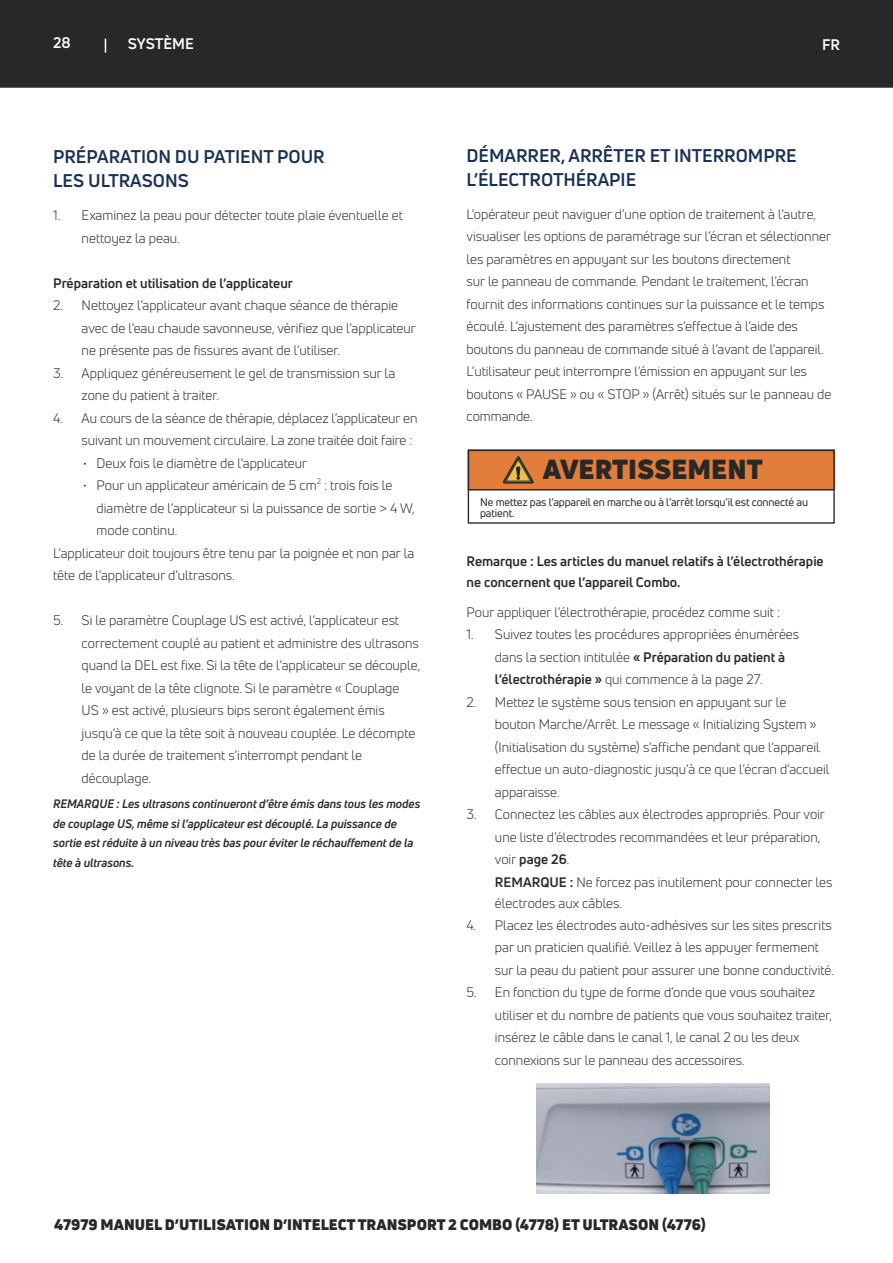
<style>
.page{position:relative;width:893px;height:1263px;background:#fff}
.page>*{position:absolute;margin:0;border:0;box-sizing:border-box;transform-origin:0 0}
.Body{font:900 27px "Uni Neue";color:#282828}
.Head2{font:700 18px/24px "Uni Neue";color:#183153}
.t1{font:900 15px "Uni Neue";color:#282828}
.Body-2{font:700 15px "Uni Neue";color:#fff}
.Body-3{font:13.5px/22.5px "Uni Neue";color:#282828}
.Body-4{font:700 13.5px/21.3px "Uni Neue";color:#282828}
.Head3{font:700 13.5px "Uni Neue";color:#282828}
.NOTE{font:italic 700 12px/19.5px "Uni Neue";color:#282828}
.Body-5{font:10.95px/10.9px "Uni Neue";letter-spacing:-.01em;color:#282828}
.t2{font:7.8px "Uni Neue";color:#282828}
.s1{font-weight:700}
</style>
<div class="page">
<img style="left:536px;top:1083px;width:233px;height:110px">
<div style="left:0;top:0;width:893px;height:87px;background:#282828"></div>
<svg style="left:105px;top:39px;width:1px;height:14px"></svg>
<svg style="left:467px;top:449px;width:368px;height:75px"></svg>
<p class="Body-2" style="left:53px;top:33px;width:19px">28</p>
<p class="Body-2" style="left:128px;top:34px;width:68px">SYSTÈME</p>
<p class="Body-2" style="left:822px;top:35px;width:20px">FR</p>
<p class="Head2" style="left:53px;top:145px;width:273px">PRÉPARATION DU PATIENT POUR<br>LES ULTRASONS</p>
<p class="Body-3" style="left:82px;top:204px;width:323px;text-indent:-29px">1. Examinez la peau pour détecter toute plaie éventuelle et nettoyez la peau.</p>
<p class="Head3" style="left:53px;top:274px;width:241px">Préparation et utilisation de l’applicateur</p>
<p class="Body-3" style="left:82px;top:294px;width:336px;text-indent:-28px">2. Nettoyez l’applicateur avant chaque séance de thérapie avec de l’eau chaude savonneuse, vérifiez que l’applicateur ne présente pas de fissures avant de l’utiliser.</p>
<p class="Body-3" style="left:82px;top:362px;width:315px;text-indent:-28px">3. Appliquez généreusement le gel de transmission sur la zone du patient à traiter.</p>
<p class="Body-3" style="left:82px;top:407px;width:337px;text-indent:-28px">4. Au cours de la séance de thérapie, déplacez l’applicateur en suivant un mouvement circulaire. La zone traitée doit faire :</p>
<p class="Body-3" style="left:83px;top:452px;width:226px">• Deux fois le diamètre de l’applicateur</p>
<p class="Body-3" style="left:83px;top:474px;width:235px">• Pour un applicateur américain de 5 cm</p>
<p class="t2" style="left:317px;top:476px;width:6px">2</p>
<p class="Body-3" style="left:97px;top:474px;width:320px;text-indent:227px">: trois fois le diamètre de l’applicateur si la puissance de sortie &gt; 4 W, mode continu.</p>
<p class="Body-3" style="left:53px;top:542px;width:363px">L’applicateur doit toujours être tenu par la poignée et non par la tête de l’applicateur d’ultrasons.</p>
<p class="Body-3" style="left:82px;top:609px;width:340px;text-indent:-28px">5. Si le paramètre Couplage US est activé, l’applicateur est correctement couplé au patient et administre des ultrasons quand la DEL est fixe. Si la tête de l’applicateur se découple, le voyant de la tête clignote. Si le paramètre « Couplage<br>US » est activé, plusieurs bips seront également émis jusqu’à ce que la tête soit à nouveau couplée. Le décompte de la durée de traitement s’interrompt pendant le découplage.</p>
<p class="NOTE" style="left:53px;top:794px;width:369px">REMARQUE : Les ultrasons continueront d’être émis dans tous les modes de couplage US, même si l’applicateur est découplé. La puissance de sortie est réduite à un niveau très bas pour éviter le réchauffement de la tête à ultrasons.</p>
<p class="Head2" style="left:466px;top:143px;width:332px">DÉMARRER, ARRÊTER ET INTERROMPRE<br>L’ÉLECTROTHÉRAPIE</p>
<p class="Body-3" style="left:466px;top:203px;width:366px">L’opérateur peut naviguer d’une option de traitement à l’autre, visualiser les options de paramétrage sur l’écran et sélectionner les paramètres en appuyant sur les boutons directement<br>sur le panneau de commande. Pendant le traitement, l’écran fournit des informations continues sur la puissance et le temps écoulé. L’ajustement des paramètres s’effectue à l’aide des boutons du panneau de commande situé à l’avant de l’appareil.<br>L’utilisateur peut interrompre l’émission en appuyant sur les boutons « PAUSE » ou « STOP » (Arrêt) situés sur le panneau de commande.</p>
<p class="Body" style="left:543px;top:451px;width:221px">AVERTISSEMENT</p>
<p class="Body-5" style="left:480px;top:497px;width:329px">Ne mettez pas l’appareil en marche ou à l’arrêt lorsqu’il est connecté au patient.</p>
<p class="Body-4" style="left:466px;top:550px;width:359px">Remarque : Les articles du manuel relatifs à l’électrothérapie ne concernent que l’appareil Combo.</p>
<p class="Body-3" style="left:466px;top:601px;width:315px">Pour appliquer l’électrothérapie, procédez comme suit :</p>
<p class="Body-3" style="left:495px;top:623px;width:306px;text-indent:-29px">1. Suivez toutes les procédures appropriées énumérées dans la section intitulée <span class="s1">« Préparation du patient à l’électrothérapie »</span> qui commence à la page 27.</p>
<p class="Body-3" style="left:495px;top:691px;width:336px;text-indent:-28px">2. Mettez le système sous tension en appuyant sur le bouton Marche/Arrêt. Le message « Initializing System » (Initialisation du système) s’affiche pendant que l’appareil effectue un auto-diagnostic jusqu’à ce que l’écran d’accueil apparaisse.</p>
<p class="Body-3" style="left:495px;top:803px;width:339px;text-indent:-28px">3. Connectez les câbles aux électrodes appropriés. Pour voir une liste d’électrodes recommandées et leur préparation, voir <span class="s1">page 26</span>.<br><span class="s1">REMARQUE :</span> Ne forcez pas inutilement pour connecter les électrodes aux câbles.</p>
<p class="Body-3" style="left:495px;top:913px;width:340px;text-indent:-28px">4. Placez les électrodes auto-adhésives sur les sites prescrits par un praticien qualifié. Veillez à les appuyer fermement sur la peau du patient pour assurer une bonne conductivité.</p>
<p class="Body-3" style="left:495px;top:981px;width:339px;text-indent:-28px">5. En fonction du type de forme d’onde que vous souhaitez utiliser et du nombre de patients que vous souhaitez traiter, insérez le câble dans le canal 1, le canal 2 ou les deux connexions sur le panneau des accessoires.</p>
<p class="t1" style="left:54px;top:1214px;width:653px">47979 MANUEL D’UTILISATION D’INTELECT TRANSPORT 2 COMBO (4778) ET ULTRASON (4776)</p>
</div>
